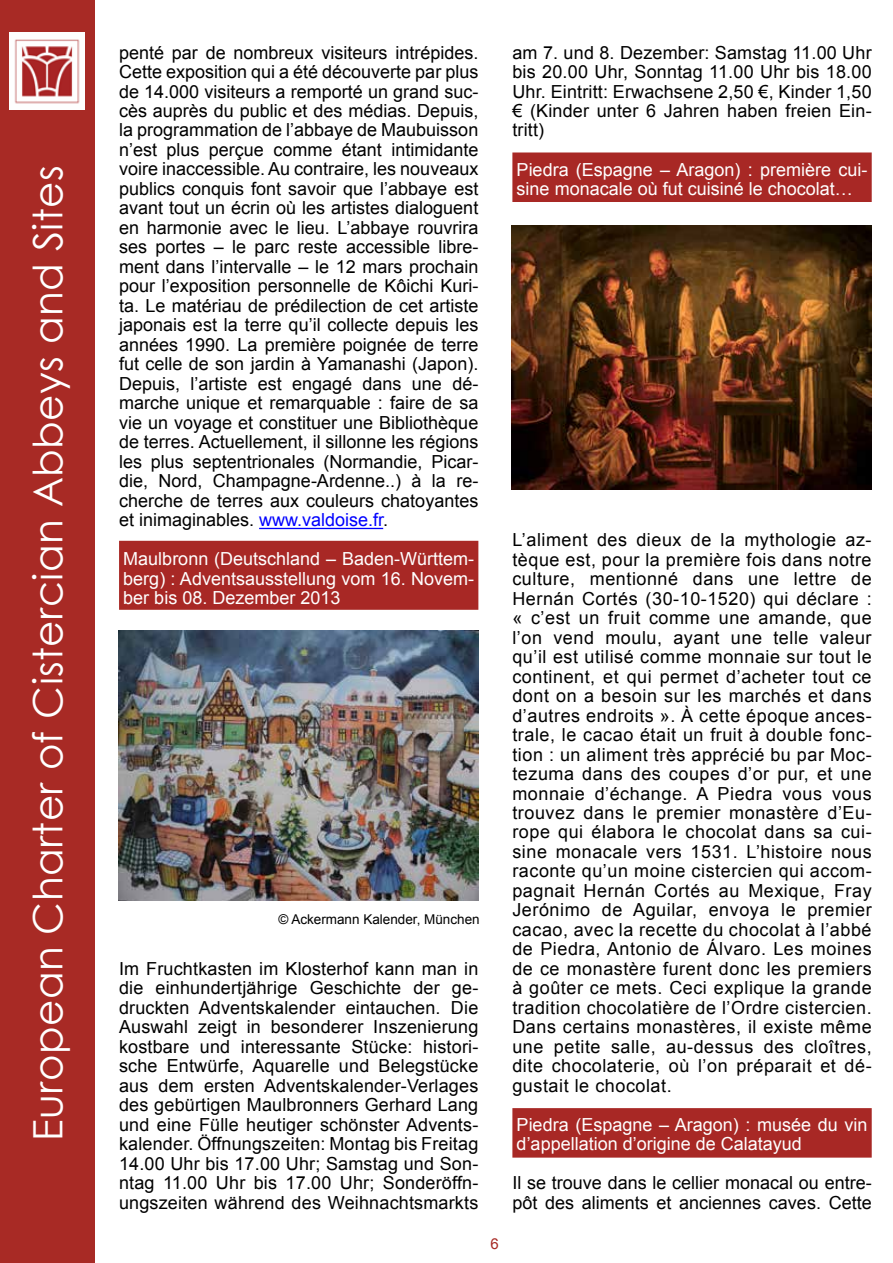
<style>
.page{position:relative;width:893px;height:1263px;background:#fff}
.page>*{position:absolute;margin:0;border:0;box-sizing:border-box;transform-origin:0 0}
.t1{font:40.5px "Century Gothic";letter-spacing:.01em;color:#fff}
.t2{font:18px/19.5px "Arial";letter-spacing:.01em;color:#000;text-align:justify}
.t3{font:18px/19.5px "Arial";color:#fff}
.t4{font:15px "Arial";color:#a82a25}
.t5{font:13.5px "Arial";color:#000}
.s1{color:#00f}
</style>
<div class="page">
<div style="left:0;top:0;width:95px;height:1263px;background:#a82a25"></div>
<img style="left:10px;top:33px;width:75px;height:76px">
<hr style="left:259px;top:528px;width:124px;height:1px;background:#00f">
<div style="left:119px;top:541px;width:359px;height:69px;background:#a82825"></div>
<div style="left:512px;top:152px;width:360px;height:50px;background:#a82825"></div>
<div style="left:512px;top:1108px;width:360px;height:49px;background:#a82825"></div>
<img style="left:119px;top:630px;width:360px;height:270px">
<img style="left:512px;top:225px;width:360px;height:264px">
<h1 class="t1" style="left:20px;top:1141px;width:977px;rotate:-90deg">European Charter of Cistercian Abbeys and Sites</h1>
<p class="t2" style="left:119px;top:43px;width:361px">penté par de nombreux visiteurs intrépides.<br>Cette exposition qui a été découverte par plus de 14.000 visiteurs a remporté un grand suc&shy;cès auprès du public et des médias. Depuis, la programmation de l’abbaye de Maubuisson n’est plus perçue comme étant intimidante voire inaccessible. Au contraire, les nouveaux publics conquis font savoir que l’abbaye est avant tout un écrin où les artistes dialoguent en harmonie avec le lieu. L’abbaye rouvrira ses portes – le parc reste accessible libre&shy;ment dans l’intervalle – le 12 mars prochain pour l’exposition personnelle de Kôichi Kuri&shy;ta. Le matériau de prédilection de cet artiste japonais est la terre qu’il collecte depuis les années 1990. La première poignée de terre fut celle de son jardin à Yamanashi (Japon).<br>Depuis, l’artiste est engagé dans une dé&shy;marche unique et remarquable : faire de sa vie un voyage et constituer une Bibliothèque de terres. Actuellement, il sillonne les régions les plus septentrionales (Normandie, Picar&shy;die, Nord, Champagne-Ardenne..) à la re&shy;cherche de terres aux couleurs chatoyantes et inimaginables. <span class="s1">www.valdoise.fr</span>.</p>
<p class="t3" style="left:123px;top:549px;width:352px;text-align:justify">Maulbronn (Deutschland – Baden-Württem&shy;berg) : Adventsausstellung vom 16. Novem&shy;ber bis 08. Dezember 2013</p>
<p class="t5" style="left:278px;top:910px;width:203px">© Ackermann Kalender, München</p>
<p class="t2" style="left:119px;top:959px;width:361px">Im Fruchtkasten im Klosterhof kann man in die einhundertjährige Geschichte der ge&shy;druckten Adventskalender eintauchen. Die Auswahl zeigt in besonderer Inszenierung kostbare und interessante Stücke: histori&shy;sche Entwürfe, Aquarelle und Belegstücke aus dem ersten Adventskalender-Verlages des gebürtigen Maulbronners Gerhard Lang und eine Fülle heutiger schönster Advents&shy;kalender. Öffnungszeiten: Montag bis Freitag 14.00 Uhr bis 17.00 Uhr; Samstag und Son&shy;ntag 11.00 Uhr bis 17.00 Uhr; Sonderöffn&shy;ungszeiten während des Weihnachtsmarkts</p>
<p class="t4" style="left:490px;top:1233px;width:10px">6</p>
<p class="t2" style="left:512px;top:43px;width:361px">am 7. und 8. Dezember: Samstag 11.00 Uhr bis 20.00 Uhr, Sonntag 11.00 Uhr bis 18.00<br>Uhr. Eintritt: Erwachsene 2,50 €, Kinder 1,50 € (Kinder unter 6 Jahren haben freien Ein&shy;tritt)</p>
<p class="t3" style="left:517px;top:160px;width:352px">Piedra (Espagne – Aragon) : première cui&shy;sine monacale où fut cuisiné le chocolat…</p>
<p class="t2" style="left:512px;top:530px;width:361px">L’aliment des dieux de la mythologie az&shy;tèque est, pour la première fois dans notre culture, mentionné dans une lettre de Hernán Cortés (30-10-1520) qui déclare : « c’est un fruit comme une amande, que l’on vend moulu, ayant une telle valeur qu’il est utilisé comme monnaie sur tout le continent, et qui permet d’acheter tout ce dont on a besoin sur les marchés et dans d’autres endroits ». À cette époque ances&shy;trale, le cacao était un fruit à double fonc&shy;tion : un aliment très apprécié bu par Moc&shy;tezuma dans des coupes d’or pur, et une monnaie d’échange. A Piedra vous vous trouvez dans le premier monastère d’Eu&shy;rope qui élabora le chocolat dans sa cui&shy;sine monacale vers 1531. L’histoire nous raconte qu’un moine cistercien qui accom&shy;pagnait Hernán Cortés au Mexique, Fray Jerónimo de Aguilar, envoya le premier cacao, avec la recette du chocolat à l’abbé de Piedra, Antonio de Álvaro. Les moines de ce monastère furent donc les premiers à goûter ce mets. Ceci explique la grande tradition chocolatière de l’Ordre cistercien.<br>Dans certains monastères, il existe même une petite salle, au-dessus des cloîtres, dite chocolaterie, où l’on préparait et dé&shy;gustait le chocolat.</p>
<p class="t3" style="left:517px;top:1115px;width:352px">Piedra (Espagne – Aragon) : musée du vin d’appellation d’origine de Calatayud</p>
<p class="t2" style="left:512px;top:1173px;width:361px">Il se trouve dans le cellier monacal ou entre&shy;pôt des aliments et anciennes caves. Cette</p>
</div>
